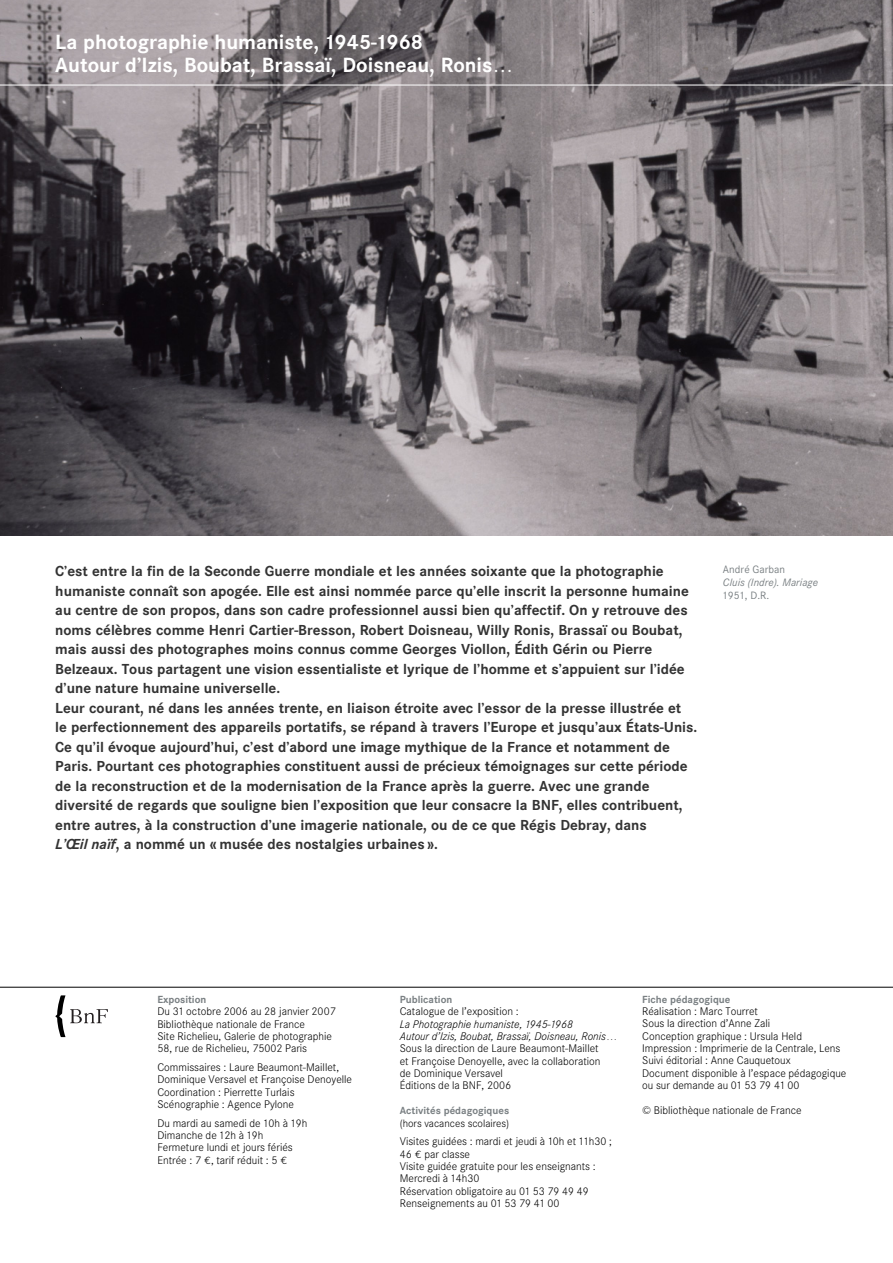
<style>
.page{position:relative;width:893px;height:1263px;background:#fff}
.page>*{position:absolute;margin:0;border:0;box-sizing:border-box;transform-origin:0 0}
.t1{font:700 20.25px/22.5px "Corporate SBQ3";color:#fff}
.t2{font:700 14.25px/19.5px "Corporate SBQ3";color:#333}
.t3{font:300 10.8px/12.3px "Corporate SBQ3";color:#000}
.t4{font:italic 300 10.8px/12.3px "Corporate SBQ3";color:#000}
.t5{font:300 10.5px "Corporate SBQ3";color:#000}
.t6{font:10.5px "Corporate SBQ3";letter-spacing:.005em;color:#7a8083}
.t7{font:italic 10.5px "Corporate SBQ3";letter-spacing:.005em;color:#7a8083}
.t8{font:700 10.2px "Corporate SBQ3";color:#7a8083}
.s1{font-style:italic}
.s2{font-family:"BNF edition";font-weight:400;font-size:10.5px}
</style>
<div class="page">
<img style="left:0;top:0;width:893px;height:536px">
<hr style="left:0;top:85px;width:893px;height:1px;background:#fff">
<hr style="left:0;top:987px;width:893px;height:1px;background:#000">
<svg style="left:55px;top:995px;width:53px;height:42px"></svg>
<h1 class="t1" style="left:55px;top:33px;width:459px">La photographie humaniste, 1945-1968<br>Autour d’Izis, Boubat, Brassaï, Doisneau, Ronis…</h1>
<p class="t2" style="left:55px;top:563px;width:643px">C’est entre la fin de la Seconde Guerre mondiale et les années soixante que la photographie humaniste connaît son apogée. Elle est ainsi nommée parce qu’elle inscrit la personne humaine au centre de son propos, dans son cadre professionnel aussi bien qu’affectif. On y retrouve des noms célèbres comme Henri Cartier-Bresson, Robert Doisneau, Willy Ronis, Brassaï ou Boubat, mais aussi des photographes moins connus comme Georges Viollon, Édith Gérin ou Pierre Belzeaux. Tous partagent une vision essentialiste et lyrique de l’homme et s’appuient sur l’idée d’une nature humaine universelle.<br>Leur courant, né dans les années trente, en liaison étroite avec l’essor de la presse illustrée et<br>le perfectionnement des appareils portatifs, se répand à travers l’Europe et jusqu’aux États-Unis.<br>Ce qu’il évoque aujourd’hui, c’est d’abord une image mythique de la France et notamment de Paris. Pourtant ces photographies constituent aussi de précieux témoignages sur cette période de la reconstruction et de la modernisation de la France après la guerre. Avec une grande diversité de regards que souligne bien l’exposition que leur consacre la BNF, elles contribuent, entre autres, à la construction d’une imagerie nationale, ou de ce que Régis Debray, dans<br><span class="s1">L’Œil naïf</span>, a nommé un « musée des nostalgies urbaines ».</p>
<p class="t6" style="left:723px;top:566px;width:64px">André Garban</p>
<p class="t7" style="left:723px;top:579px;width:97px">Cluis (Indre). Mariage</p>
<p class="t6" style="left:723px;top:592px;width:48px">1951, D.R.</p>
<p class="t8" style="left:157px;top:996px;width:51px">Exposition</p>
<p class="t3" style="left:157px;top:1006px;width:180px">Du 31 octobre 2006 au 28 janvier 2007<br>Bibliothèque nationale de France<br>Site Richelieu, Galerie de photographie 58, rue de Richelieu, 75002 Paris</p>
<p class="t3" style="left:157px;top:1062px;width:196px">Commissaires : Laure Beaumont-Maillet, Dominique Versavel et Françoise Denoyelle Coordination : Pierrette Turlais Scénographie : Agence Pylone</p>
<p class="t3" style="left:157px;top:1118px;width:151px">Du mardi au samedi de 10h à 19h<br>Dimanche de 12h à 19h<br>Fermeture lundi et jours fériés<br>Entrée : 7 <span class="s2">f</span>, tarif réduit : 5 <span class="s2">f</span></p>
<p class="t8" style="left:400px;top:996px;width:54px">Publication</p>
<p class="t3" style="left:400px;top:1006px;width:120px">Catalogue de l’exposition :</p>
<p class="t4" style="left:400px;top:1019px;width:219px">La Photographie humaniste, 1945-1968<br>Autour d’Izis, Boubat, Brassaï, Doisneau, Ronis…</p>
<p class="t3" style="left:400px;top:1043px;width:202px">Sous la direction de Laure Beaumont-Maillet et Françoise Denoyelle, avec la collaboration de Dominique Versavel<br>Éditions de la BNF, 2006</p>
<p class="t8" style="left:400px;top:1107px;width:111px">Activités pédagogiques</p>
<p class="t5" style="left:400px;top:1119px;width:111px">(hors vacances scolaires)</p>
<p class="t3" style="left:400px;top:1136px;width:214px">Visites guidées : mardi et jeudi à 10h et 11h30 ;<br>46 <span class="s2">f</span> par classe<br>Visite guidée gratuite pour les enseignants :<br>Mercredi à 14h30<br>Réservation obligatoire au 01 53 79 49 49<br>Renseignements au 01 53 79 41 00</p>
<p class="t8" style="left:642px;top:996px;width:90px">Fiche pédagogique</p>
<p class="t3" style="left:642px;top:1006px;width:206px">Réalisation : Marc Tourret<br>Sous la direction d’Anne Zali<br>Conception graphique : Ursula Held Impression : Imprimerie de la Centrale, Lens Suivi éditorial : Anne Cauquetoux<br>Document disponible à l’espace pédagogique ou sur demande au 01 53 79 41 00</p>
<p class="t3" style="left:642px;top:1105px;width:161px">© Bibliothèque nationale de France</p>
</div>
